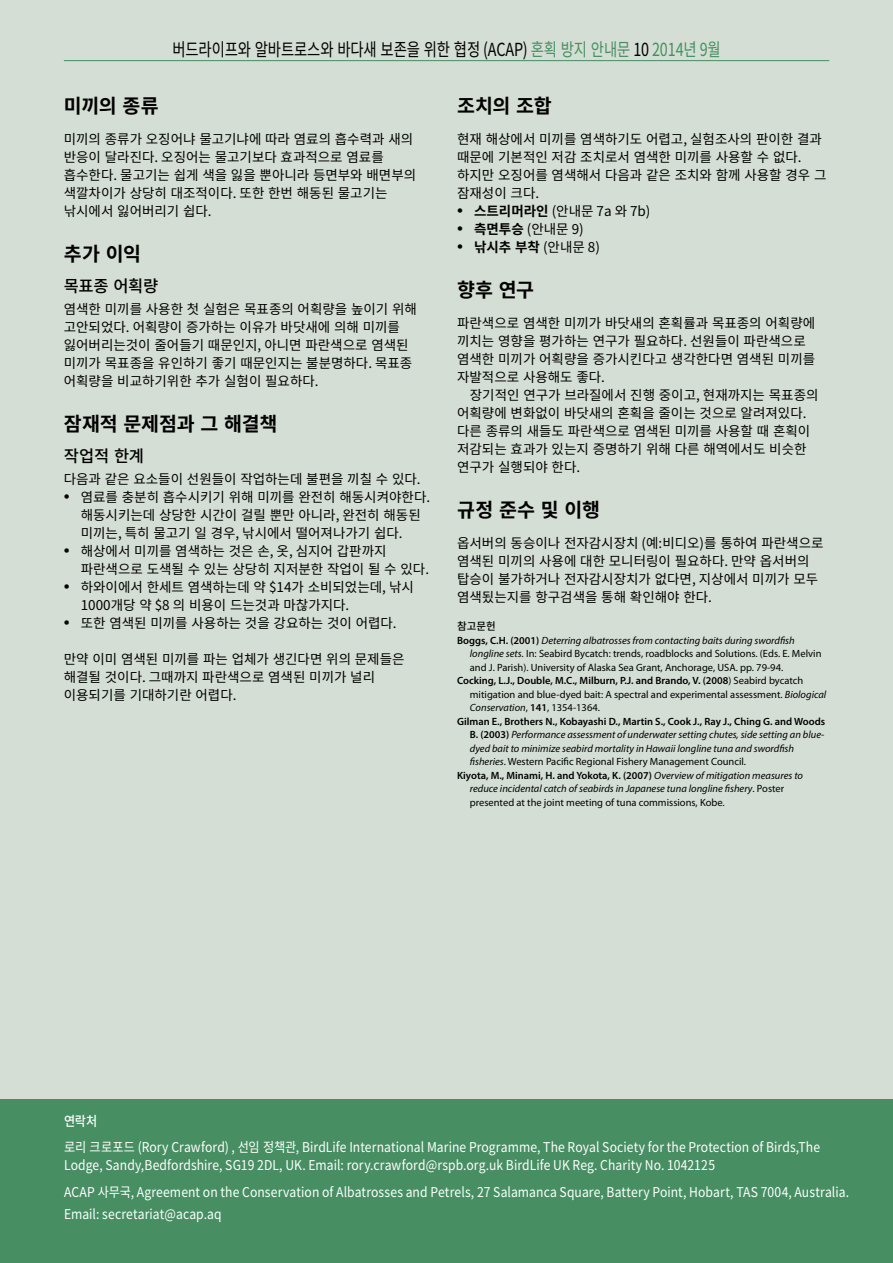
<style>
.page{position:relative;width:893px;height:1263px;background:#fff}
.page>*{position:absolute;margin:0;border:0;box-sizing:border-box;transform-origin:0 0}
.t1{font:700 19.5px "Source Han Sans KR";letter-spacing:-.01em;color:#000}
.t2{font:18px "Source Han Sans KR";letter-spacing:-.01em;color:#000;scale:.8 1}
.t3{font:500 16.5px "Source Han Sans KR";letter-spacing:-.02em;color:#000}
.t4{font:13.5px/18px "Source Han Sans KR";color:#000}
.t5{font:13.5px/18px "Source Han Sans KR";letter-spacing:.005em;color:#fff;scale:.9 1}
.t6{font:500 13.5px "Source Han Sans KR";color:#fff;scale:.9 1}
.t7{font:10.5px "Myriad Pro";color:#000}
.t8{font:italic 10.5px "Myriad Pro";color:#000}
.t9{font:600 10.5px "Myriad Pro";color:#000}
.t10{font:500 10.5px "Source Han Sans KR";color:#000}
.s1{color:#478f63}
.s2{font-family:"Myriad Pro";font-size:21px}
.s3{font-weight:700}
.s4{font-weight:600;font-style:normal}
.s5{font-style:italic}
.s6{font-weight:400}
.s7{font-style:normal}
.s8{font-weight:400;font-style:italic}
</style>
<div class="page">
<div style="left:0;top:0;width:893px;height:1167px;background:#d4ded4"></div>
<hr style="left:64px;top:60px;width:765px;height:1px;background:#478f63">
<div style="left:0;top:1099px;width:893px;height:164px;background:#478f63"></div>
<h2 class="t2" style="left:172px;top:39px;width:687px">버드라이프와 알바트로스와 바다새 보존을 위한 협정 (ACAP) <span class="s1">혼획 방지 안내문</span> 10 <span class="s1">2014년 9월</span></h2>
<h1 class="t1" style="left:64px;top:95px;width:96px">미끼의 종류</h1>
<p class="t4" style="left:64px;top:130px;width:354px">미끼의 종류가 오징어냐 물고기냐에 따라 염료의 흡수력과 새의 반응이 달라진다. 오징어는 물고기보다 효과적으로 염료를 흡수한다. 물고기는 쉽게 색을 잃을 뿐아니라 등면부와 배면부의 색깔차이가 상당히 대조적이다. 또한 한번 해동된 물고기는 낚시에서 잃어버리기 쉽다.</p>
<h1 class="t1" style="left:64px;top:243px;width:79px">추가 이익</h1>
<p class="t3" style="left:64px;top:276px;width:96px">목표종 어획량</p>
<p class="t4" style="left:64px;top:300px;width:355px">염색한 미끼를 사용한 첫 실험은 목표종의 어획량을 높이기 위해 고안되었다. 어획량이 증가하는 이유가 바닷새에 의해 미끼를 잃어버리는것이 줄어들기 때문인지, 아니면 파란색으로 염색된 미끼가 목표종을 유인하기 좋기 때문인지는 불분명하다. 목표종 어획량을 비교하기위한 추가 실험이 필요하다.</p>
<h1 class="t1" style="left:64px;top:413px;width:215px">잠재적 문제점과 그 해결책</h1>
<p class="t3" style="left:64px;top:446px;width:82px">작업적 한계</p>
<p class="t4" style="left:64px;top:470px;width:358px">다음과 같은 요소들이 선원들이 작업하는데 불편을 끼칠 수 있다.</p>
<p class="t4" style="left:81px;top:488px;width:351px;text-indent:-17px"><span class="s2">•</span> 염료를 충분히 흡수시키기 위해 미끼를 완전히 해동시켜야한다. 해동시키는데 상당한 시간이 걸릴 뿐만 아니라, 완전히 해동된 미끼는, 특히 물고기 일 경우, 낚시에서 떨어져나가기 쉽다.</p>
<p class="t4" style="left:81px;top:542px;width:350px;text-indent:-17px"><span class="s2">•</span> 해상에서 미끼를 염색하는 것은 손, 옷, 심지어 갑판까지 파란색으로 도색될 수 있는 상당히 지저분한 작업이 될 수 있다.</p>
<p class="t4" style="left:81px;top:578px;width:335px;text-indent:-17px"><span class="s2">•</span> 하와이에서 한세트 염색하는데 약 $14가 소비되었는데, 낚시<br>1000개당 약 $8 의 비용이 드는것과 마찮가지다.</p>
<p class="t4" style="left:64px;top:614px;width:334px"><span class="s2">•</span> 또한 염색된 미끼를 사용하는 것을 강요하는 것이 어렵다.</p>
<p class="t4" style="left:64px;top:650px;width:342px">만약 이미 염색된 미끼를 파는 업체가 생긴다면 위의 문제들은 해결될 것이다. 그때까지 파란색으로 염색된 미끼가 널리 이용되기를 기대하기란 어렵다.</p>
<h1 class="t1" style="left:457px;top:95px;width:96px">조치의 조합</h1>
<p class="t4" style="left:457px;top:130px;width:371px">현재 해상에서 미끼를 염색하기도 어렵고, 실험조사의 판이한 결과 때문에 기본적인 저감 조치로서 염색한 미끼를 사용할 수 없다. 하지만 오징어를 염색해서 다음과 같은 조치와 함께 사용할 경우 그 잠재성이 크다.</p>
<p class="t4" style="left:457px;top:202px;width:195px"><span class="s2">•</span> <span class="s3">스트리머라인</span> (안내문 7a 와 7b)</p>
<p class="t4" style="left:457px;top:220px;width:128px"><span class="s2">•</span> <span class="s3">측면투승</span> (안내문 9)</p>
<p class="t4" style="left:457px;top:238px;width:144px"><span class="s2">•</span> <span class="s3">낚시추 부착</span> (안내문 8)</p>
<h1 class="t1" style="left:457px;top:279px;width:79px">향후 연구</h1>
<p class="t4" style="left:457px;top:314px;width:360px">파란색으로 염색한 미끼가 바닷새의 혼획률과 목표종의 어획량에 끼치는 영향을 평가하는 연구가 필요하다. 선원들이 파란색으로 염색한 미끼가 어획량을 증가시킨다고 생각한다면 염색된 미끼를 자발적으로 사용해도 좋다.</p>
<p class="t4" style="left:457px;top:386px;width:363px;text-indent:13px">장기적인 연구가 브라질에서 진행 중이고, 현재까지는 목표종의 어획량에 변화없이 바닷새의 혼획을 줄이는 것으로 알려져있다. 다른 종류의 새들도 파란색으로 염색된 미끼를 사용할 때 혼획이 저감되는 효과가 있는지 증명하기 위해 다른 해역에서도 비슷한 연구가 실행되야 한다.</p>
<h1 class="t1" style="left:457px;top:499px;width:144px">규정 준수 및 이행</h1>
<p class="t4" style="left:457px;top:534px;width:368px">옵서버의 동승이나 전자감시장치 (예:비디오)를 통하여 파란색으로 염색된 미끼의 사용에 대한 모니터링이 필요하다. 만약 옵서버의 탑승이 불가하거나 전자감시장치가 없다면, 지상에서 미끼가 모두 염색됬는지를 항구검색을 통해 확인해야 한다.</p>
<p class="t10" style="left:457px;top:620px;width:40px">참고문헌</p>
<p class="t8" style="left:457px;top:634px;width:339px"><span class="s4">Boggs, C.H. (2001)</span> Deterring albatrosses from contacting baits during swordfish</p>
<p class="t7" style="left:470px;top:647px;width:353px"><span class="s5">longline sets.</span> In: Seabird Bycatch: trends, roadblocks and Solutions. (Eds. E. Melvin</p>
<p class="t7" style="left:470px;top:661px;width:315px">and J. Parish). University of Alaska Sea Grant, Anchorage, USA. pp. 79-94.</p>
<p class="t9" style="left:457px;top:674px;width:348px">Cocking, L.J., Double, M.C., Milburn, P.J. and Brando, V. (2008<span class="s6">) Seabird bycatch</span></p>
<p class="t7" style="left:470px;top:688px;width:358px">mitigation and blue-dyed bait: A spectral and experimental assessment. <span class="s5">Biological</span></p>
<p class="t8" style="left:470px;top:701px;width:132px">Conservation<span class="s7">,</span> <span class="s4">141</span><span class="s7">, 1354-1364.</span></p>
<p class="t9" style="left:457px;top:714px;width:370px">Gilman E., Brothers N., Kobayashi D., Martin S., Cook J., Ray J., Ching G. and Woods</p>
<p class="t8" style="left:470px;top:728px;width:356px"><span class="s4">B. (2003)</span> Performance assessment of underwater setting chutes, side setting an blue-</p>
<p class="t8" style="left:470px;top:742px;width:326px">dyed bait to minimize seabird mortality in Hawaii longline tuna and swordfish</p>
<p class="t7" style="left:470px;top:755px;width:278px"><span class="s5">fisheries</span>. Western Pacific Regional Fishery Management Council.</p>
<p class="t9" style="left:457px;top:768px;width:347px">Kiyota, M., Minami, H. and Yokota, K. (2007) <span class="s8">Overview of mitigation measures to</span></p>
<p class="t8" style="left:470px;top:782px;width:316px">reduce incidental catch of seabirds in Japanese tuna longline fishery<span class="s7">. Poster</span></p>
<p class="t7" style="left:470px;top:796px;width:256px">presented at the joint meeting of tuna commissions, Kobe.</p>
<p class="t6" style="left:64px;top:1113px;width:39px">연락처</p>
<p class="t5" style="left:64px;top:1139px;width:842px">로리 크로포드 (Rory Crawford) , 선임 정책관, BirdLife International Marine Programme, The Royal Society for the Protection of Birds,The<br>Lodge, Sandy,Bedfordshire, SG19 2DL, UK. Email: rory.crawford@rspb.org.uk BirdLife UK Reg. Charity No. 1042125</p>
<p class="t5" style="left:64px;top:1181px;width:874px;line-height:22.2px">ACAP 사무국, Agreement on the Conservation of Albatrosses and Petrels, 27 Salamanca Square, Battery Point, Hobart, TAS 7004, Australia.<br>Email: secretariat@acap.aq</p>
</div>
